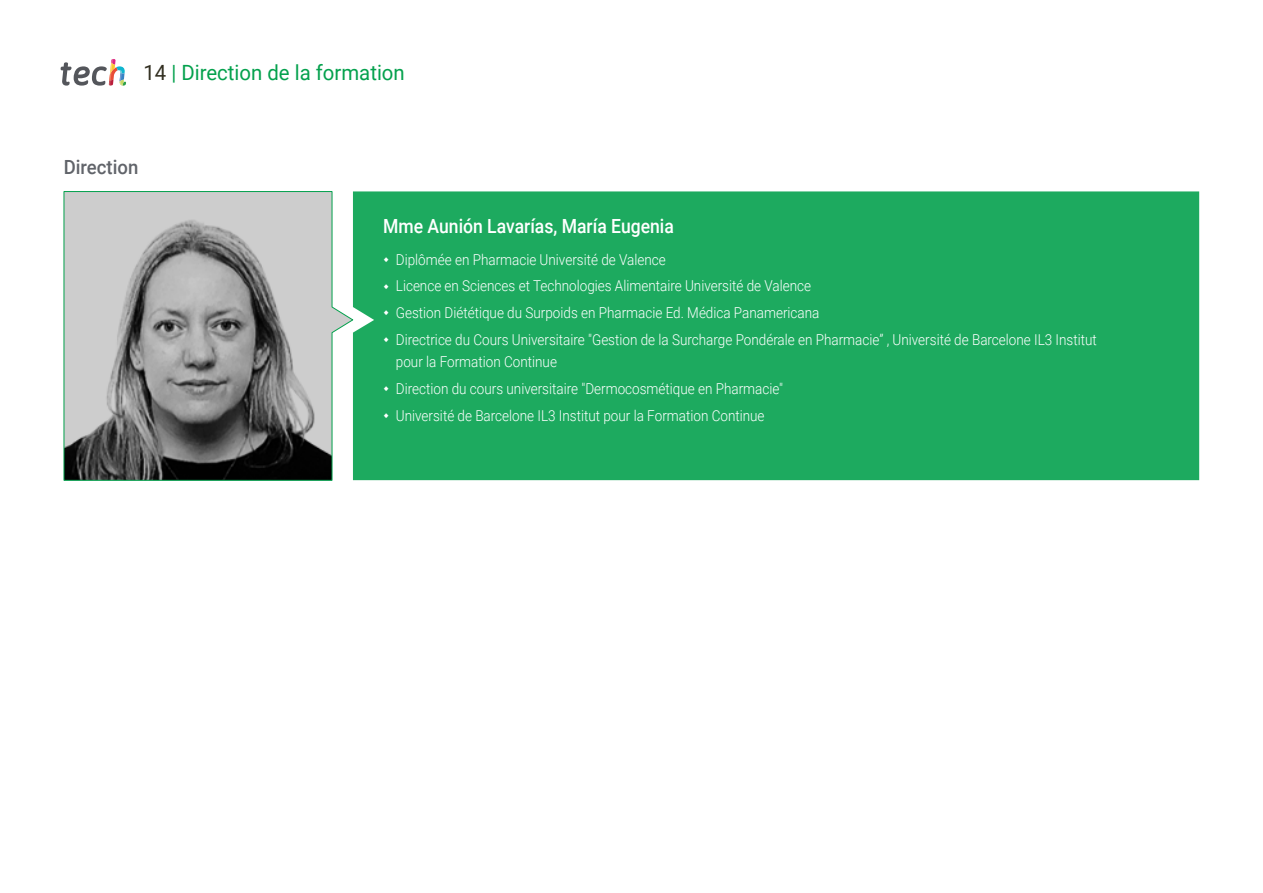
<style>
.page{position:relative;width:1263px;height:893px;background:#fff}
.page>*{position:absolute;margin:0;border:0;box-sizing:border-box;transform-origin:0 0}
.t1{font:21px "Roboto";color:#04a14d}
.t2{font:500 19.5px "Roboto";color:#fff;scale:.9 1}
.t3{font:500 19.5px "Roboto";color:#61646a;scale:.95 1}
.t4{font:300 15px/26.7px "Roboto";color:#fff;scale:.9 1}
.s1{color:#312e20}
</style>
<div class="page">
<svg style="left:61px;top:59px;width:65px;height:27px"></svg>
<div style="left:353px;top:191px;width:846px;height:289px;background:#1daa5f"></div>
<svg style="left:64px;top:191px;width:289px;height:290px"></svg>
<svg style="left:384px;top:257px;width:4px;height:5px"></svg>
<svg style="left:384px;top:284px;width:4px;height:5px"></svg>
<svg style="left:384px;top:310px;width:4px;height:5px"></svg>
<svg style="left:384px;top:337px;width:4px;height:5px"></svg>
<svg style="left:384px;top:386px;width:4px;height:5px"></svg>
<svg style="left:384px;top:413px;width:4px;height:5px"></svg>
<h1 class="t1" style="left:144px;top:57px;width:263px"><span class="s1">14</span> | Direction de la formation</h1>
<h2 class="t3" style="left:64px;top:154px;width:80px">Direction</h2>
<h2 class="t2" style="left:383px;top:212px;width:325px">Mme Aunión Lavarías, María Eugenia</h2>
<p class="t4" style="left:396px;top:245px;width:780px">Diplômée en Pharmacie Université de Valence<br>Licence en Sciences et Technologies Alimentaire Université de Valence<br>Gestion Diététique du Surpoids en Pharmacie Ed. Médica Panamericana<br>Directrice du Cours Universitaire "Gestion de la Surcharge Pondérale en Pharmacie” , Université de Barcelone IL3 Institut</p>
<p class="t4" style="left:396px;top:348px;width:432px">pour la Formation Continue<br>Direction du cours universitaire "Dermocosmétique en Pharmacie"<br>Université de Barcelone IL3 Institut pour la Formation Continue</p>
</div>
